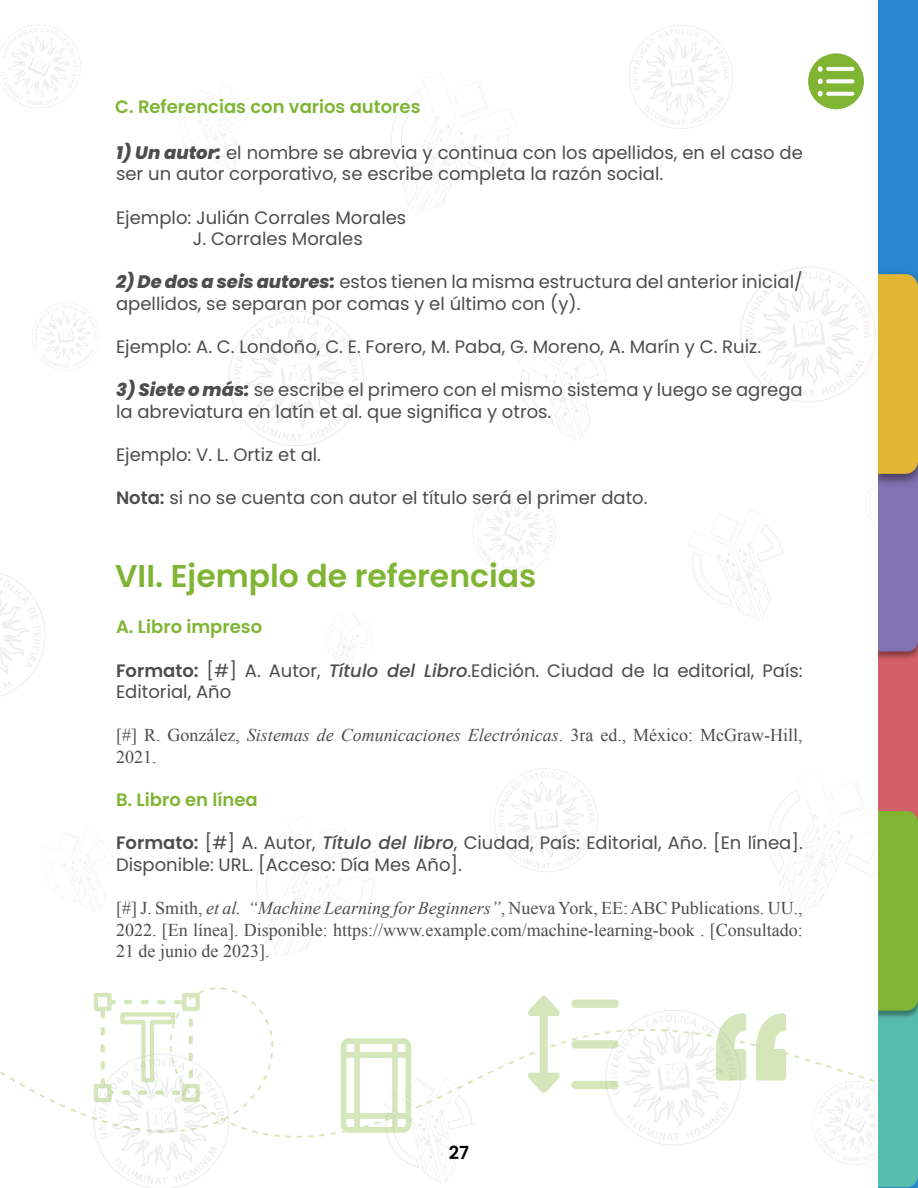
<style>
.page{position:relative;width:918px;height:1188px;background:#fff}
.page>*{position:absolute;margin:0;border:0;box-sizing:border-box;transform-origin:0 0}
.t1{font:600 31.5px "Poppins";color:#80b533}
.t2{font:18px/21.6px "Poppins";color:#4e4d4c}
.t3{font:18px/21.6px "Times New Roman";color:#4e4d4c}
.t4{font:600 18px "Poppins";color:#80b533}
.t5{font:600 18px "Poppins";color:#000}
.s1{font-weight:800;font-style:italic}
.s2{font-weight:600}
.s3{font-weight:500;font-style:italic}
.s4{font-style:italic}
</style>
<div class="page">
<svg style="left:878px;top:274px;width:40px;height:913px;background:#9b996b"></svg>
<svg style="left:0;top:988px;width:875px;height:150px"></svg>
<svg style="left:756px;top:1013px;width:30px;height:67px"></svg>
<svg style="left:716px;top:1013px;width:30px;height:67px"></svg>
<svg style="left:527px;top:996px;width:33px;height:97px"></svg>
<svg style="left:571px;top:1040px;width:48px;height:9px"></svg>
<svg style="left:571px;top:1081px;width:49px;height:8px"></svg>
<svg style="left:571px;top:1000px;width:48px;height:8px"></svg>
<svg style="left:341px;top:1038px;width:70px;height:95px"></svg>
<svg style="left:94px;top:993px;width:106px;height:109px"></svg>
<div style="left:808px;top:53px;width:56px;height:56px;background:#80b533;border-radius:50%"></div>
<svg style="left:818px;top:79px;width:36px;height:5px"></svg>
<svg style="left:818px;top:66px;width:36px;height:6px"></svg>
<svg style="left:818px;top:91px;width:36px;height:5px"></svg>
<p class="t4" style="left:115px;top:97px;width:307px">C. Referencias con varios autores</p>
<p class="t2" style="left:116px;top:142px;width:688px"><span class="s1">1) Un autor:</span> el nombre se abrevia y continua con los apellidos, en el caso de ser un autor corporativo, se escribe completa la razón social.</p>
<p class="t2" style="left:193px;top:207px;width:215px;text-indent:-77px">Ejemplo: Julián Corrales Morales<br>J. Corrales Morales</p>
<p class="t2" style="left:116px;top:271px;width:688px"><span class="s1">2) De dos a seis autores:</span> estos tienen la misma estructura del anterior inicial/ apellidos, se separan por comas y el último con (y).</p>
<p class="t2" style="left:116px;top:336px;width:647px">Ejemplo: A. C. Londoño, C. E. Forero, M. Paba, G. Moreno, A. Marín y C. Ruiz.</p>
<p class="t2" style="left:116px;top:379px;width:688px"><span class="s1">3) Siete o más:</span> se escribe el primero con el mismo sistema y luego se agrega la abreviatura en latín et al. que significa y otros.</p>
<p class="t2" style="left:116px;top:444px;width:207px">Ejemplo: V. L. Ortiz et al.</p>
<p class="t2" style="left:116px;top:487px;width:533px"><span class="s2">Nota:</span> si no se cuenta con autor el título será el primer dato.</p>
<h1 class="t1" style="left:115px;top:558px;width:423px">VII. Ejemplo de referencias</h1>
<p class="t4" style="left:116px;top:617px;width:148px">A. Libro impreso</p>
<p class="t2" style="left:116px;top:660px;width:688px"><span class="s2">Formato:</span> [#] A. Autor, <span class="s3">Título del Libro</span>.Edición. Ciudad de la editorial, País:<br>Editorial, Año</p>
<p class="t3" style="left:116px;top:724px;width:688px">[#] R. González, <span class="s4">Sistemas de Comunicaciones Electrónicas</span>. 3ra ed., México: McGraw-Hill,<br>2021.</p>
<p class="t4" style="left:116px;top:790px;width:143px">B. Libro en línea</p>
<p class="t2" style="left:116px;top:832px;width:688px"><span class="s2">Formato:</span> [#] A. Autor, <span class="s3">Título del libro</span>, Ciudad, País: Editorial, Año. [En línea].<br>Disponible: URL. [Acceso: Día Mes Año].</p>
<p class="t3" style="left:116px;top:897px;width:688px;text-align:justify">[#] J. Smith, <span class="s4">et al. “Machine Learning for Beginners”</span>, Nueva York, EE: ABC Publications. UU., 2022. [En línea]. Disponible: https://www.example.com/machine-learning-book . [Consultado:<br>21 de junio de 2023].</p>
<p class="t5" style="left:449px;top:1142px;width:22px">27</p>
</div>
